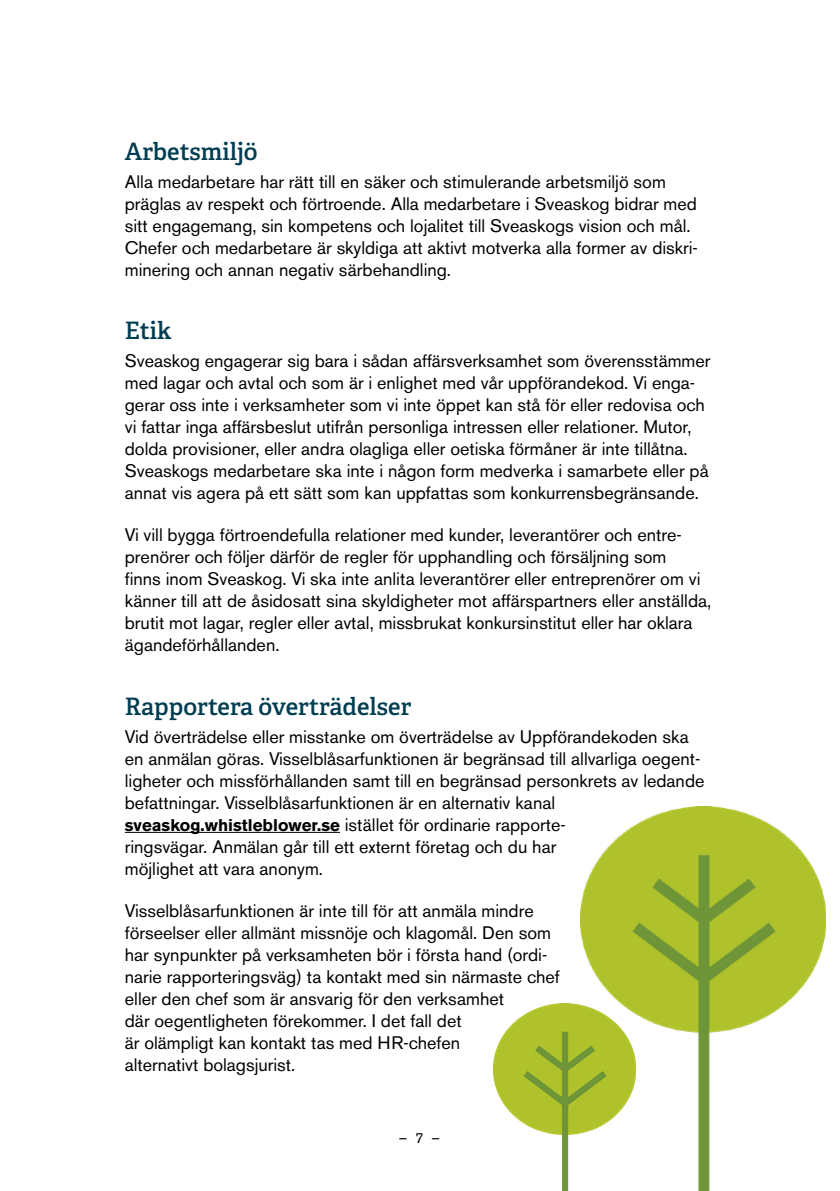
<style>
.page{position:relative;width:840px;height:1191px;background:#fff}
.page>*{position:absolute;margin:0;border:0;box-sizing:border-box;transform-origin:0 0}
.t1{font:600 24px "Adelle";color:#003d51}
.t2{font:18px/22px "Akzidenz Grotesk BE";color:#000}
.t3{font:14.4px "Akzidenz Grotesk BE";color:#000}
.s1{font-weight:700;font-size:16.8px}
</style>
<div class="page">
<hr style="left:125px;top:832px;width:215px;height:1px;background:#000">
<img style="left:580px;top:806px;width:245px;height:385px">
<img style="left:493px;top:1003px;width:142px;height:188px">
<h1 class="t1" style="left:125px;top:136px;width:134px">Arbetsmiljö</h1>
<p class="t2" style="left:125px;top:170px;width:574px">Alla medarbetare har rätt till en säker och stimulerande arbetsmiljö som präglas av respekt och förtroende. Alla medarbetare i Sveaskog bidrar med sitt engagemang, sin kompetens och lojalitet till Sveaskogs vision och mål.<br>Chefer och medarbetare är skyldiga att aktivt motverka alla former av diskri&shy;minering och annan negativ särbehandling.</p>
<h1 class="t1" style="left:125px;top:316px;width:48px">Etik</h1>
<p class="t2" style="left:125px;top:350px;width:587px">Sveaskog engagerar sig bara i sådan affärsverksamhet som överensstämmer med lagar och avtal och som är i enlighet med vår uppförandekod. Vi enga&shy;gerar oss inte i verksamheter som vi inte öppet kan stå för eller redovisa och vi fattar inga affärsbeslut utifrån personliga intressen eller relationer. Mutor, dolda provisioner, eller andra olagliga eller oetiska förmåner är inte tillåtna.<br>Sveaskogs medarbetare ska inte i någon form medverka i samarbete eller på annat vis agera på ett sätt som kan uppfattas som konkurrensbegränsande.</p>
<p class="t2" style="left:125px;top:524px;width:587px">Vi vill bygga förtroendefulla relationer med kunder, leverantörer och entre&shy;prenörer och följer därför de regler för upphandling och försäljning som<br>finns inom Sveaskog. Vi ska inte anlita leverantörer eller entreprenörer om vi känner till att de åsidosatt sina skyldigheter mot affärspartners eller anställda, brutit mot lagar, regler eller avtal, missbrukat konkursinstitut eller har oklara ägandeförhållanden.</p>
<h1 class="t1" style="left:125px;top:691px;width:288px">Rapportera överträdelser</h1>
<p class="t2" style="left:125px;top:725px;width:581px">Vid överträdelse eller misstanke om överträdelse av Uppförandekoden ska en anmälan göras. Visselblåsarfunktionen är begränsad till allvarliga oegent&shy;ligheter och missförhållanden samt till en begränsad personkrets av ledande befattningar. Visselblåsarfunktionen är en alternativ kanal <span class="s1">sveaskog.whistleblower.se</span> istället för ordinarie rapporte-<br>ringsvägar. Anmälan går till ett externt företag och du har<br>möjlighet att vara anonym.</p>
<p class="t2" style="left:125px;top:899px;width:436px">Visselblåsarfunktionen är inte till för att anmäla mindre förseelser eller allmänt missnöje och klagomål. Den som har synpunkter på verksamheten bör i första hand (ordi&shy;narie rapporteringsväg) ta kontakt med sin närmaste chef eller den chef som är ansvarig för den verksamhet<br>där oegentligheten förekommer. I det fall det<br>är olämpligt kan kontakt tas med HR-chefen<br>alternativt bolagsjurist.</p>
<p class="t3" style="left:398px;top:1129px;width:43px">– 7 –</p>
</div>
